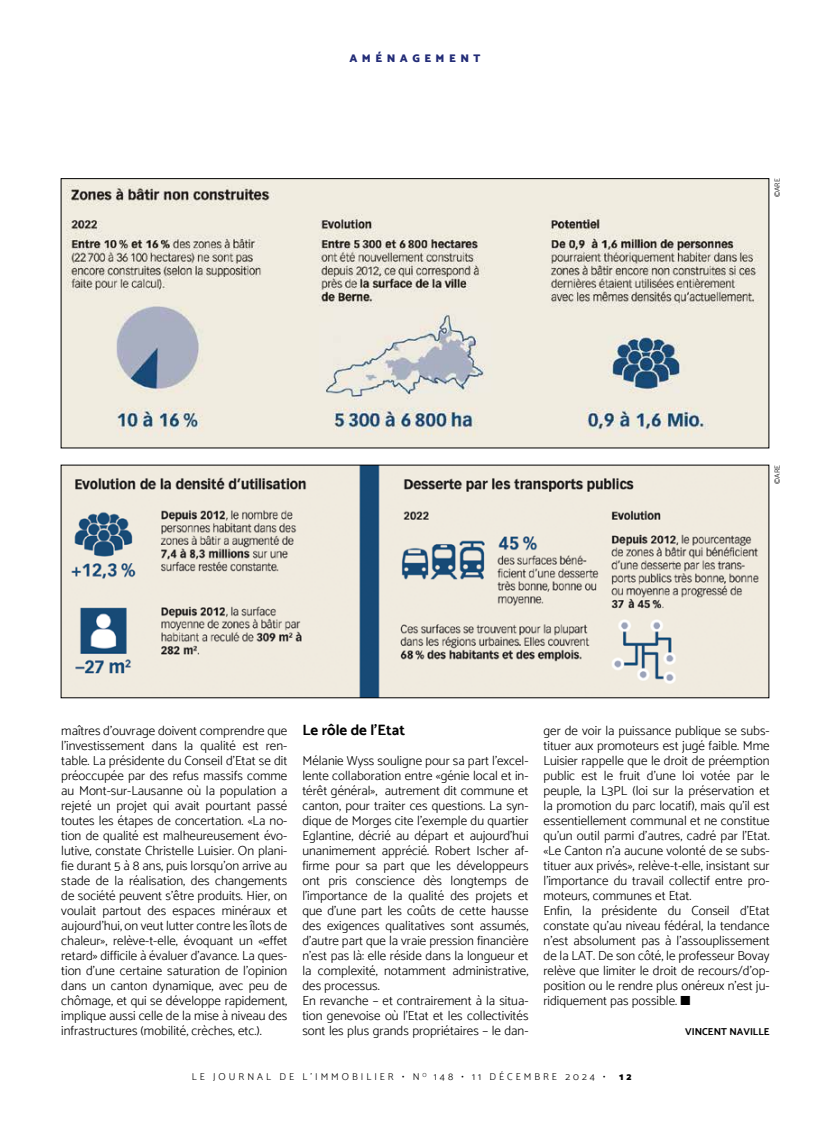
<style>
.page{position:relative;width:830px;height:1134px;background:#fff}
.page>*{position:absolute;margin:0;border:0;box-sizing:border-box;transform-origin:0 0}
.t1{font:700 15px "Catamaran";color:#000}
.t2{font:300 13.12px/15px "Catamaran";color:#000}
.t3{font:900 11.25px "Catamaran";letter-spacing:.4em;color:#232c77}
.t4{font:300 10px "Catamaran";letter-spacing:.3em;color:#000}
.t5{font:700 10px "Catamaran";color:#000}
.t6{font:900 10px "Catamaran";color:#000}
.t7{font:300 7.5px "Catamaran";letter-spacing:.01em;color:#000}
</style>
<div class="page">
<img style="left:63px;top:180px;width:703px;height:266px">
<div style="left:61px;top:178px;width:707px;height:270px;border:1px solid #000"></div>
<img style="left:63px;top:467px;width:703px;height:229px">
<p class="t3" style="left:349px;top:51px;width:133px">AMÉNAGEMENT</p>
<p class="t7" style="left:772px;top:197px;width:20px;rotate:-90deg">©ARE</p>
<p class="t7" style="left:772px;top:484px;width:20px;rotate:-90deg">©ARE</p>
<p class="t2" style="left:61px;top:723px;width:227px;text-align:justify">maîtres d’ouvrage doivent comprendre que l’investissement dans la qualité est ren&shy;table. La présidente du Conseil d’Etat se dit préoccupée par des refus massifs comme au Mont-sur-Lausanne où la population a rejeté un projet qui avait pourtant passé toutes les étapes de concertation. «La no&shy;tion de qualité est malheureusement évo&shy;lutive, constate Christelle Luisier. On plani&shy;fie durant 5 à 8 ans, puis lorsqu’on arrive au stade de la réalisation, des changements de société peuvent s’être produits. Hier, on voulait partout des espaces minéraux et aujourd’hui, on veut lutter contre les îlots de chaleur», relève-t-elle, évoquant un «effet retard» difficile à évaluer d’avance. La ques&shy;tion d’une certaine saturation de l’opinion dans un canton dynamique, avec peu de chômage, et qui se développe rapidement, implique aussi celle de la mise à niveau des infrastructures (mobilité, crèches, etc.).</p>
<p class="t1" style="left:302px;top:721px;width:104px">Le rôle de l’Etat</p>
<p class="t2" style="left:302px;top:753px;width:227px">Mélanie Wyss souligne pour sa part l’excel&shy;lente collaboration entre «génie local et in&shy;térêt général», autrement dit commune et canton, pour traiter ces questions. La syn&shy;dique de Morges cite l’exemple du quartier Eglantine, décrié au départ et aujourd’hui unanimement apprécié. Robert Ischer af&shy;firme pour sa part que les développeurs ont pris conscience dès longtemps de l’importance de la qualité des projets et que d’une part les coûts de cette hausse des exigences qualitatives sont assumés, d’autre part que la vraie pression financière n’est pas là: elle réside dans la longueur et la complexité, notamment administrative, des processus.<br>En revanche – et contrairement à la situa&shy;tion genevoise où l’Etat et les collectivités sont les plus grands propriétaires – le dan-</p>
<p class="t2" style="left:543px;top:723px;width:227px">ger de voir la puissance publique se subs&shy;tituer aux promoteurs est jugé faible. Mme Luisier rappelle que le droit de préemption public est le fruit d’une loi votée par le peuple, la L3PL (loi sur la préservation et la promotion du parc locatif), mais qu’il est essentiellement communal et ne constitue qu’un outil parmi d’autres, cadré par l’Etat. «Le Canton n’a aucune volonté de se subs&shy;tituer aux privés», relève-t-elle, insistant sur l’importance du travail collectif entre pro&shy;moteurs, communes et Etat.<br>Enfin, la présidente du Conseil d’Etat constate qu’au niveau fédéral, la tendance n’est absolument pas à l’assouplissement de la LAT. De son côté, le professeur Bovay relève que limiter le droit de recours/d’op&shy;position ou le rendre plus onéreux n’est ju&shy;ridiquement pas possible. ■</p>
<p class="t5" style="left:685px;top:1026px;width:86px">VINCENT NAVILLE</p>
<p class="t4" style="left:192px;top:1071px;width:415px">LE JOURNAL DE L’IMMOBILIER • N <sup>O</sup> 148 • 11 DÉCEMBRE 2024 •</p>
<p class="t6" style="left:619px;top:1071px;width:14px">1 2</p>
</div>
